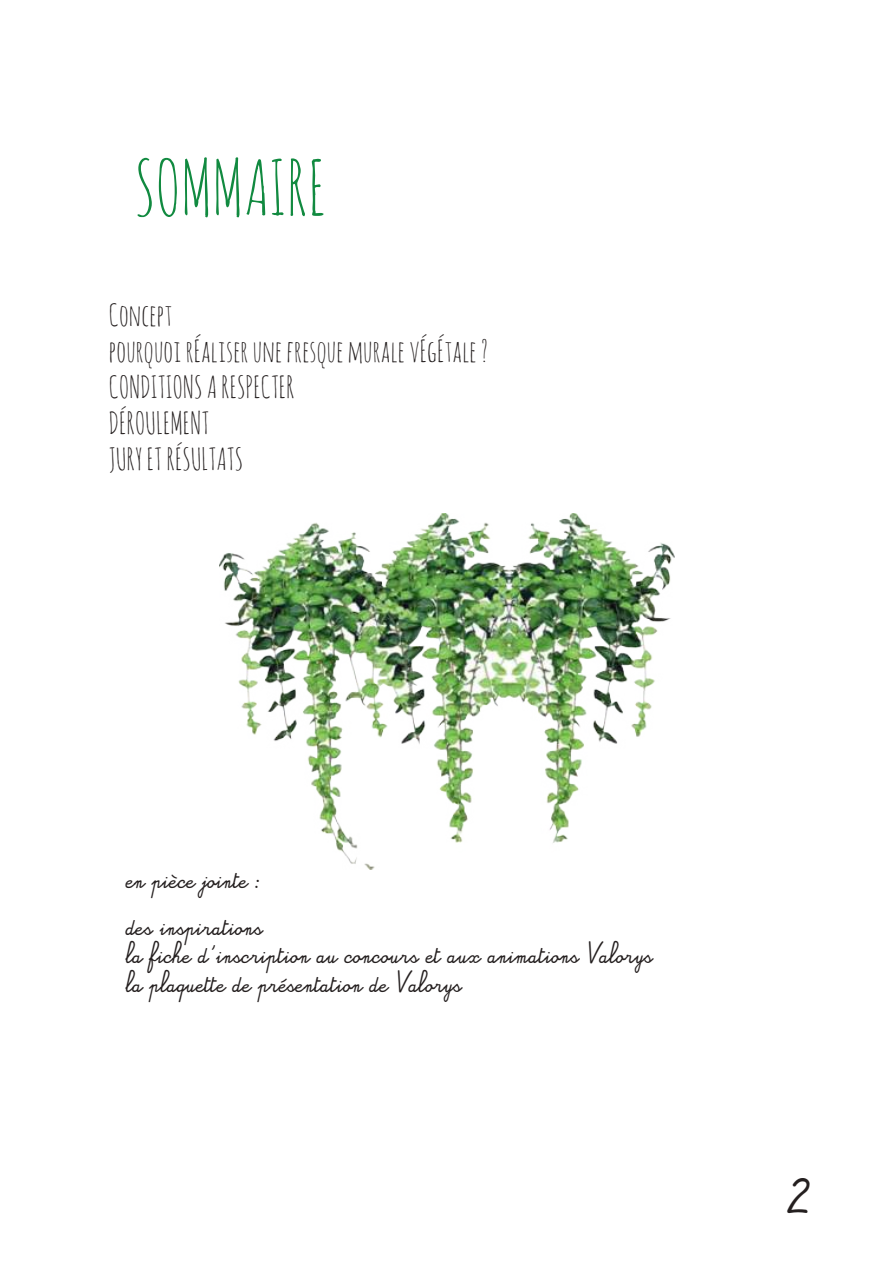
<style>
.page{position:relative;width:893px;height:1263px;background:#fff}
.page>*{position:absolute;margin:0;border:0;box-sizing:border-box;transform-origin:0 0}
.t1{font:75px "Amatic SC";color:#118a40}
.t2{font:34.5px "Alamain";color:#241f1f}
.t3{font:30px/36px "Amatic SC";color:#241f1f}
.t4{font:15px/28.5px "Alamain";color:#241f1f}
</style>
<div class="page">
<img style="left:220px;top:513px;width:454px;height:356px">
<h1 class="t1" style="left:135px;top:139px;width:193px">SOMMAIRE</h1>
<h3 class="t3" style="left:109px;top:297px;width:381px">Concept<br>pourquoi rÉaliser une fresque murale vÉgÉtale ?<br>CONDITIONS A RESPECTER<br>DÉROULEMENT<br>JURY ET RÉSULTATS</h3>
<p class="t4" style="left:126px;top:869px;width:135px">en pièce jointe :</p>
<p class="t4" style="left:126px;top:915px;width:528px">des inspirations<br>la fiche d’inscription au concours et aux animations Valorys la plaquette de présentation de Valorys</p>
<h2 class="t2" style="left:787px;top:1181px;width:24px">2</h2>
</div>
